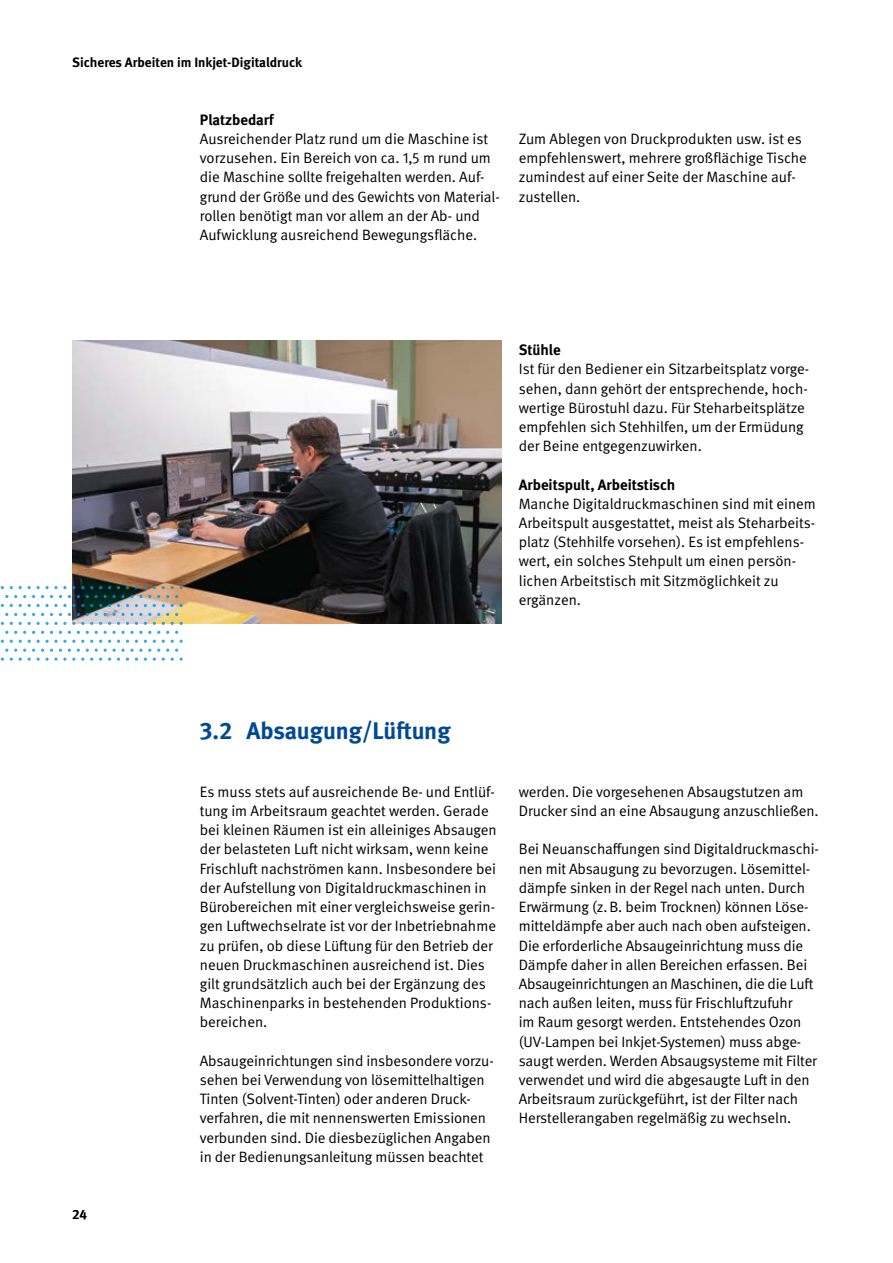
<style>
.page{position:relative;width:893px;height:1263px;background:#fff}
.page>*{position:absolute;margin:0;border:0;box-sizing:border-box;transform-origin:0 0}
.t1{font:700 24px "DGUV Meta";letter-spacing:-.005em;color:#004994}
.t2{font:15px/19.2px "DGUV Meta";letter-spacing:-.005em;color:#000}
.t3{font:700 15px "DGUV Meta";color:#000}
.t4{font:700 13.5px "DGUV Meta";color:#000}
.t5{font:500 13.5px "DGUV Meta";color:#000}
</style>
<div class="page">
<img style="left:72px;top:341px;width:430px;height:282px">
<svg style="left:37px;top:586px;width:38px;height:3px"></svg>
<svg style="left:104px;top:595px;width:38px;height:3px"></svg>
<svg style="left:104px;top:613px;width:38px;height:3px"></svg>
<svg style="left:104px;top:631px;width:38px;height:3px"></svg>
<svg style="left:37px;top:604px;width:38px;height:3px"></svg>
<svg style="left:37px;top:622px;width:38px;height:3px"></svg>
<svg style="left:37px;top:640px;width:38px;height:3px"></svg>
<svg style="left:1px;top:649px;width:97px;height:12px"></svg>
<svg style="left:99px;top:649px;width:84px;height:12px"></svg>
<p class="t4" style="left:72px;top:54px;width:231px">Sicheres Arbeiten im Inkjet-Digitaldruck</p>
<p class="t3" style="left:200px;top:111px;width:75px">Platzbedarf</p>
<p class="t2" style="left:200px;top:130px;width:301px">Ausreichender Platz rund um die Maschine ist vorzusehen. Ein Bereich von ca. 1,5 m rund um die Maschine sollte freigehalten werden. Auf&shy;grund der Größe und des Gewichts von Material&shy;rollen benötigt man vor allem an der Ab- und Aufwicklung ausreichend Bewegungsfläche.</p>
<p class="t2" style="left:519px;top:130px;width:290px">Zum Ablegen von Druckprodukten usw. ist es empfehlenswert, mehrere großflächige Tische zumindest auf einer Seite der Maschine auf&shy;zustellen.</p>
<p class="t5" style="left:72px;top:1207px;width:16px">24</p>
<p class="t3" style="left:519px;top:341px;width:43px">Stühle</p>
<p class="t2" style="left:519px;top:360px;width:292px">Ist für den Bediener ein Sitzarbeitsplatz vorge&shy;sehen, dann gehört der entsprechende, hoch&shy;wertige Bürostuhl dazu. Für Steharbeitsplätze empfehlen sich Stehhilfen, um der Ermüdung der Beine entgegenzuwirken.</p>
<p class="t3" style="left:519px;top:475px;width:158px">Arbeitspult, Arbeitstisch</p>
<p class="t2" style="left:519px;top:494px;width:299px">Manche Digitaldruckmaschinen sind mit einem Arbeitspult ausgestattet, meist als Steharbeits&shy;platz (Stehhilfe vorsehen). Es ist empfehlens&shy;wert, ein solches Stehpult um einen persön&shy;lichen Arbeitstisch mit Sitzmöglichkeit zu ergänzen.</p>
<h1 class="t1" style="left:200px;top:717px;width:252px">3.2 Absaugung/Lüftung</h1>
<p class="t2" style="left:200px;top:782px;width:298px">Es muss stets auf ausreichende Be- und Entlüf&shy;tung im Arbeitsraum geachtet werden. Gerade bei kleinen Räumen ist ein alleiniges Absaugen der belasteten Luft nicht wirksam, wenn keine Frischluft nachströmen kann. Insbesondere bei der Aufstellung von Digitaldruckmaschinen in Bürobereichen mit einer vergleichsweise gerin&shy;gen Luftwechselrate ist vor der Inbetriebnahme zu prüfen, ob diese Lüftung für den Betrieb der neuen Druckmaschinen ausreichend ist. Dies gilt grundsätzlich auch bei der Ergänzung des Maschinenparks in bestehenden Produktions&shy;bereichen.</p>
<p class="t2" style="left:200px;top:1051px;width:295px">Absaugeinrichtungen sind insbesondere vorzu&shy;sehen bei Verwendung von lösemittelhaltigen Tinten (Solvent-Tinten) oder anderen Druck&shy;verfahren, die mit nennenswerten Emissionen verbunden sind. Die diesbezüglichen Angaben in der Bedienungsanleitung müssen beachtet</p>
<p class="t2" style="left:519px;top:782px;width:301px">werden. Die vorgesehenen Absaugstutzen am<br>Drucker sind an eine Absaugung anzuschließen.</p>
<p class="t2" style="left:519px;top:840px;width:302px">Bei Neuanschaffungen sind Digitaldruckmaschi&shy;nen mit Absaugung zu bevorzugen. Lösemittel&shy;dämpfe sinken in der Regel nach unten. Durch Erwärmung (z.B. beim Trocknen) können Löse&shy;mitteldämpfe aber auch nach oben aufsteigen.<br>Die erforderliche Absaugeinrichtung muss die Dämpfe daher in allen Bereichen erfassen. Bei Absaugeinrichtungen an Maschinen, die die Luft nach außen leiten, muss für Frischluftzufuhr<br>im Raum gesorgt werden. Entstehendes Ozon (UV-Lampen bei Inkjet-Systemen) muss abge&shy;saugt werden. Werden Absaugsysteme mit Filter verwendet und wird die abgesaugte Luft in den Arbeitsraum zurückgeführt, ist der Filter nach Herstellerangaben regelmäßig zu wechseln.</p>
</div>
